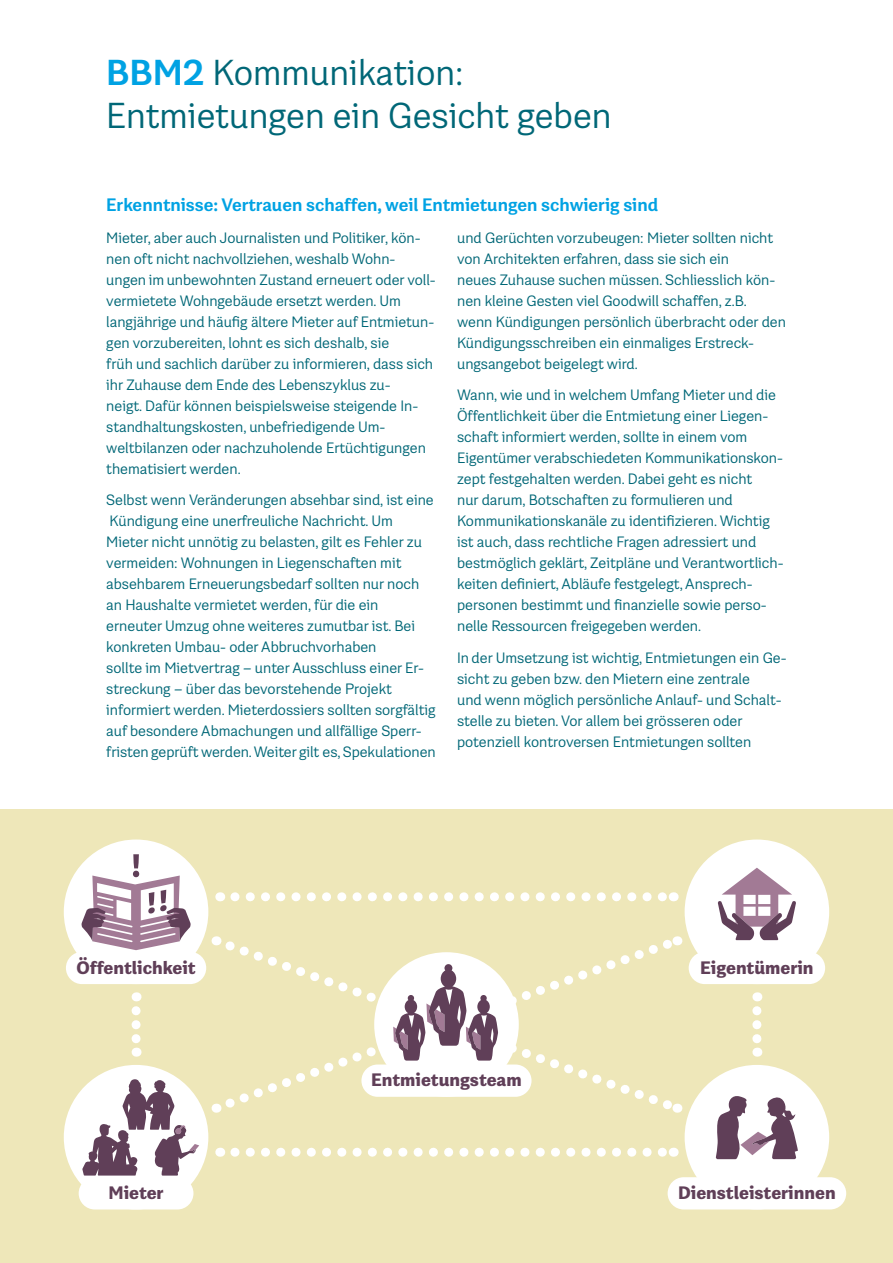
<style>
.page{position:relative;width:893px;height:1263px;background:#fff}
.page>*{position:absolute;margin:0;border:0;box-sizing:border-box;transform-origin:0 0}
.t1{font:36px/43.2px "Grotesco";color:#006777}
.t2{font:900 18px "Grotesco";color:#603f58}
.t3{font:700 18px "Grotesco";color:#00a2e3}
.t4{font:15px/21px "Grotesco";color:#006777}
.s1{font-weight:700;color:#00a2e3}
</style>
<div class="page">
<div style="left:0;top:810px;width:893px;height:453px;background:#eee7b9"></div>
<div style="left:66px;top:952px;width:140px;height:32px;background:#fff;border-radius:16px"></div>
<div style="left:64px;top:839px;width:144px;height:145px;background:#fff;border-radius:50%"></div>
<svg style="left:81px;top:854px;width:110px;height:96px"></svg>
<div style="left:689px;top:952px;width:136px;height:32px;background:#fff;border-radius:16px"></div>
<div style="left:668px;top:1177px;width:178px;height:32px;background:#fff;border-radius:16px"></div>
<div style="left:79px;top:1177px;width:114px;height:32px;background:#fff;border-radius:16px"></div>
<div style="left:685px;top:1065px;width:144px;height:144px;background:#fff;border-radius:50%"></div>
<svg style="left:715px;top:1096px;width:83px;height:63px"></svg>
<div style="left:64px;top:1065px;width:144px;height:144px;background:#fff;border-radius:50%"></div>
<svg style="left:82px;top:1079px;width:117px;height:96px"></svg>
<svg style="left:235px;top:892px;width:431px;height:9px"></svg>
<svg style="left:132px;top:1011px;width:9px;height:46px"></svg>
<svg style="left:752px;top:1011px;width:9px;height:46px"></svg>
<svg style="left:218px;top:936px;width:463px;height:177px"></svg>
<div style="left:374px;top:952px;width:145px;height:145px;background:#fff;border-radius:50%"></div>
<svg style="left:393px;top:964px;width:105px;height:96px"></svg>
<div style="left:685px;top:839px;width:144px;height:145px;background:#fff;border-radius:50%"></div>
<svg style="left:717px;top:868px;width:79px;height:72px"></svg>
<svg style="left:235px;top:1148px;width:431px;height:9px"></svg>
<h1 class="t1" style="left:106px;top:51px;width:507px"><span class="s1">BBM2</span> Kommunikation:<br>Entmietungen ein Gesicht geben</h1>
<p class="t3" style="left:106px;top:194px;width:553px">Erkenntnisse: Vertrauen schaffen, weil Entmietungen schwierig sind</p>
<p class="t4" style="left:106px;top:227px;width:331px">Mieter, aber auch Journalisten und Politiker, kön&shy;nen oft nicht nachvollziehen, weshalb Wohn&shy;ungen im unbewohnten Zustand erneuert oder voll&shy;vermietete Wohngebäude ersetzt werden. Um langjährige und häufig ältere Mieter auf Entmietun&shy;gen vorzubereiten, lohnt es sich deshalb, sie<br>früh und sachlich darüber zu informieren, dass sich ihr Zuhause dem Ende des Lebenszyklus zu-<br>neigt. Dafür können beispielsweise steigende In&shy;standhaltungskosten, unbefriedigende Um&shy;weltbilanzen oder nachzuholende Ertüchtigungen thematisiert werden.</p>
<p class="t4" style="left:106px;top:489px;width:331px">Selbst wenn Veränderungen absehbar sind, ist eine Kündigung eine unerfreuliche Nachricht. Um<br>Mieter nicht unnötig zu belasten, gilt es Fehler zu vermeiden: Wohnungen in Liegenschaften mit absehbarem Erneuerungsbedarf sollten nur noch an Haushalte vermietet werden, für die ein erneuter Umzug ohne weiteres zumutbar ist. Bei konkreten Umbau- oder Abbruchvorhaben<br>sollte im Mietvertrag – unter Ausschluss einer Er&shy;streckung – über das bevorstehende Projekt informiert werden. Mieterdossiers sollten sorgfältig auf besondere Abmachungen und allfällige Sperr&shy;fristen geprüft werden. Weiter gilt es, Spekulationen</p>
<p class="t4" style="left:457px;top:227px;width:330px">und Gerüchten vorzubeugen: Mieter sollten nicht von Architekten erfahren, dass sie sich ein<br>neues Zuhause suchen müssen. Schliesslich kön&shy;nen kleine Gesten viel Goodwill schaffen, z.B. wenn Kündigungen persönlich überbracht oder den Kündigungsschreiben ein einmaliges Erstreck&shy;ungsangebot beigelegt wird.</p>
<p class="t4" style="left:457px;top:384px;width:328px">Wann, wie und in welchem Umfang Mieter und die Öffentlichkeit über die Entmietung einer Liegen&shy;schaft informiert werden, sollte in einem vom Eigentümer verabschiedeten Kommunikationskon&shy;zept festgehalten werden. Dabei geht es nicht<br>nur darum, Botschaften zu formulieren und Kommunikationskanäle zu identifizieren. Wichtig ist auch, dass rechtliche Fragen adressiert und bestmöglich geklärt, Zeitpläne und Verantwortlich&shy;keiten definiert, Abläufe festgelegt, Ansprech&shy;personen bestimmt und finanzielle sowie perso&shy;nelle Ressourcen freigegeben werden.</p>
<p class="t4" style="left:457px;top:647px;width:331px">In der Umsetzung ist wichtig, Entmietungen ein Ge&shy;sicht zu geben bzw. den Mietern eine zentrale<br>und wenn möglich persönliche Anlauf- und Schalt&shy;stelle zu bieten. Vor allem bei grösseren oder potenziell kontroversen Entmietungen sollten</p>
<p class="t2" style="left:76px;top:956px;width:121px">Öffentlichkeit</p>
<p class="t2" style="left:700px;top:956px;width:115px">Eigentümerin</p>
<p class="t2" style="left:371px;top:1068px;width:152px">Entmietungsteam</p>
<p class="t2" style="left:109px;top:1181px;width:57px">Mieter</p>
<p class="t2" style="left:678px;top:1181px;width:159px">Dienstleisterinnen</p>
</div>
